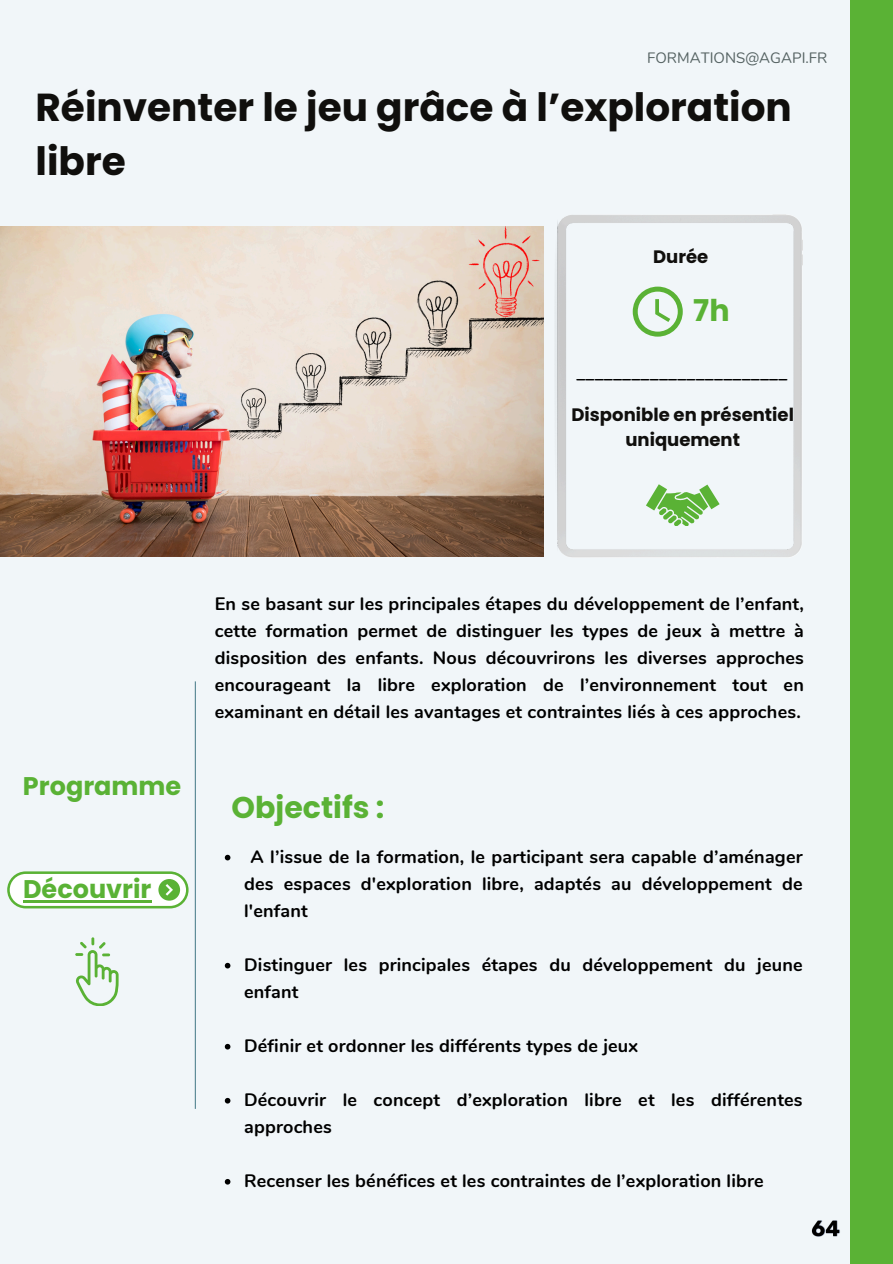
<style>
.page{position:relative;width:893px;height:1264px;background:#fff}
.page>*{position:absolute;margin:0;border:0;box-sizing:border-box;transform-origin:0 0}
.t1{font:700 39px/54px "Poppins";color:#100f0d}
.t2{font:700 30px "Poppins";color:#5ab235}
.t3{font:700 25.5px "Poppins";color:#5ab235}
.t4{font:700 18px/27px "Nunito";letter-spacing:.01em;color:#000;text-align:justify}
.t5{font:700 18px/24.8px "Poppins";color:#100f0d;text-align:center}
.t6{font:15px "Nunito";color:#556262}
</style>
<div class="page">
<div style="left:0;top:0;width:892px;height:1263px;background:#f1f6f9"></div>
<img style="left:0;top:227px;width:543px;height:329px">
<hr style="left:195px;top:681px;width:1px;height:427px;background:#558592">
<div style="left:850px;top:0;width:42px;height:1263px;background:#5ab235"></div>
<img style="left:555px;top:214px;width:247px;height:343px">
<svg style="left:632px;top:286px;width:50px;height:50px"></svg>
<svg style="left:646px;top:484px;width:73px;height:42px"></svg>
<svg style="left:7px;top:871px;width:181px;height:37px"></svg>
<svg style="left:225px;top:854px;width:5px;height:6px"></svg>
<svg style="left:225px;top:962px;width:5px;height:6px"></svg>
<svg style="left:225px;top:1043px;width:5px;height:6px"></svg>
<svg style="left:225px;top:1097px;width:5px;height:6px"></svg>
<svg style="left:225px;top:1179px;width:5px;height:5px"></svg>
<img style="left:811px;top:1220px;width:29px;height:17px">
<hr style="left:23px;top:900px;width:128px;height:2px;background:#5ab235">
<svg style="left:75px;top:937px;width:44px;height:68px"></svg>
<p class="t6" style="left:647px;top:48px;width:182px">FORMATIONS@AGAPI.FR</p>
<h1 class="t1" style="left:36px;top:80px;width:757px">Réinventer le jeu grâce à l’exploration libre</h1>
<h4 class="t5" style="left:653px;top:244px;width:57px">Durée</h4>
<p class="t2" style="left:693px;top:290px;width:38px">7h</p>
<p class="t4" style="left:576px;top:359px;width:212px">_______________________</p>
<p class="t5" style="left:571px;top:402px;width:224px">Disponible en présentiel uniquement</p>
<p class="t3" style="left:23px;top:767px;width:160px">Programme</p>
<p class="t3" style="left:23px;top:871px;width:130px">Découvrir</p>
<h2 class="t4" style="left:215px;top:590px;width:590px">En se basant sur les principales étapes du développement de l’enfant, cette formation permet de distinguer les types de jeux à mettre à disposition des enfants. Nous découvrirons les diverses approches encourageant la libre exploration de l’environnement tout en examinant en détail les avantages et contraintes liés à ces approches.</h2>
<h2 class="t2" style="left:231px;top:786px;width:154px">Objectifs :</h2>
<h4 class="t4" style="left:244px;top:843px;width:560px;text-indent:6px">A l’issue de la formation, le participant sera capable d’aménager des espaces d'exploration libre, adaptés au développement de l'enfant</h4>
<p class="t4" style="left:244px;top:951px;width:560px">Distinguer les principales étapes du développement du jeune enfant</p>
<p class="t4" style="left:244px;top:1032px;width:395px">Définir et ordonner les différents types de jeux</p>
<h4 class="t4" style="left:244px;top:1086px;width:560px">Découvrir le concept d’exploration libre et les différentes approches</h4>
<h3 class="t4" style="left:244px;top:1167px;width:521px">Recenser les bénéfices et les contraintes de l’exploration libre</h3>
</div>
